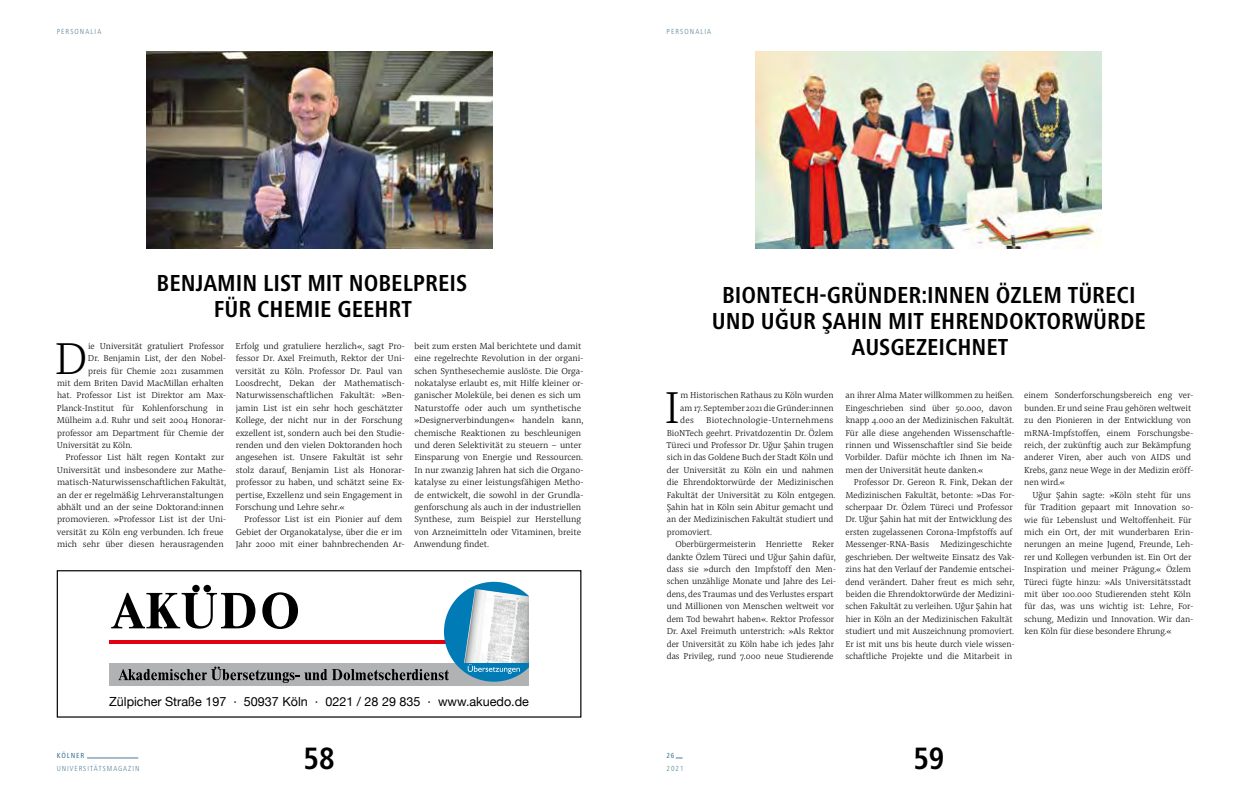
<style>
.page{position:relative;width:1248px;height:794px;background:#fff}
.page>*{position:absolute;margin:0;border:0;box-sizing:border-box;transform-origin:0 0}
.t1{font:300 46.6px "Pensum Pro";color:#000}
.t2{font:700 condensed 32px "Frutiger Next LTW1 G";color:#000}
.t3{font:700 condensed 24px/26px "Frutiger Next LTW1 G";color:#000;text-align:center}
.t4{font:12.6px "Helvetica Neue";color:#000}
.t5{font:300 9px/12.4px "Pensum Pro";color:#000}
.t6{font:300 condensed 7.6px "Frutiger Next LTW1 G";letter-spacing:.13em;color:#487b93}
.t7{font:300 condensed 7.6px "Frutiger Next LTW1 G";letter-spacing:.15em;color:#487b93}
.t8{font:500 condensed 7.6px "Frutiger Next LTW1 G";letter-spacing:.11em;color:#487b93}
</style>
<div class="page">
<hr style="left:87px;top:758px;width:51px;height:1px;background:#487b93">
<img style="left:755px;top:51px;width:346px;height:197px">
<img style="left:146px;top:51px;width:346px;height:197px">
<div style="left:57px;top:570px;width:524px;height:147px;border:1px solid #000"></div>
<svg style="left:109px;top:581px;width:420px;height:105px"></svg>
<p class="t7" style="left:57px;top:27px;width:46px">PERSONALIA</p>
<p class="t7" style="left:666px;top:27px;width:46px">PERSONALIA</p>
<h3 class="t3" style="left:157px;top:270px;width:312px">BENJAMIN LIST MIT NOBELPREIS<br>FÜR CHEMIE GEEHRT</h3>
<h1 class="t1" style="left:55px;top:325px;width:35px">D</h1>
<p class="t5" style="left:88px;top:339px;width:138px">ie Universität gratuliert Professor</p>
<p class="t5" style="left:88px;top:352px;width:140px">Dr. Benjamin List, der den Nobel-</p>
<p class="t5" style="left:88px;top:364px;width:137px">preis für Chemie 2021 zusammen</p>
<p class="t5" style="left:57px;top:377px;width:168px">mit dem Briten David MacMillan erhalten</p>
<p class="t5" style="left:57px;top:389px;width:171px">hat. Professor List ist Direktor am Max-</p>
<p class="t5" style="left:57px;top:401px;width:168px">Planck-Institut für Kohlenforschung in</p>
<p class="t5" style="left:57px;top:414px;width:171px">Mülheim a.d. Ruhr und seit 2004 Honorar-</p>
<p class="t5" style="left:57px;top:426px;width:169px">professor am Department für Chemie der</p>
<p class="t5" style="left:57px;top:439px;width:77px">Universität zu Köln.</p>
<p class="t5" style="left:65px;top:451px;width:160px">Professor List hält regen Kontakt zur</p>
<p class="t5" style="left:57px;top:463px;width:171px">Universität und insbesondere zur Mathe-</p>
<p class="t5" style="left:57px;top:476px;width:170px">matisch-Naturwissenschaftlichen Fakultät,</p>
<p class="t5" style="left:57px;top:488px;width:168px">an der er regelmäßig Lehrveranstaltungen</p>
<p class="t5" style="left:57px;top:501px;width:168px">abhält und an der seine Doktorand:innen</p>
<p class="t5" style="left:57px;top:513px;width:171px">promovieren. »Professor List ist der Uni-</p>
<p class="t5" style="left:57px;top:525px;width:168px">versität zu Köln eng verbunden. Ich freue</p>
<p class="t5" style="left:57px;top:538px;width:168px">mich sehr über diesen herausragenden</p>
<p class="t5" style="left:235px;top:339px;width:171px">Erfolg und gratuliere herzlich«, sagt Pro&shy;fessor Dr. Axel Freimuth, Rektor der Uni&shy;versität zu Köln. Professor Dr. Paul van Loosdrecht, Dekan der Mathematisch-Naturwissenschaftlichen Fakultät: »Ben&shy;jamin List ist ein sehr hoch geschätzter Kollege, der nicht nur in der Forschung exzellent ist, sondern auch bei den Studie&shy;renden und den vielen Doktoranden hoch angesehen ist. Unsere Fakultät ist sehr stolz darauf, Benjamin List als Honorar&shy;professor zu haben, und schätzt seine Ex&shy;pertise, Exzellenz und sein Engagement in Forschung und Lehre sehr.«</p>
<p class="t5" style="left:236px;top:513px;width:171px;text-indent:8px">Professor List ist ein Pionier auf dem<br>Gebiet der Organokatalyse, über die er im<br>Jahr 2000 mit einer bahnbrechenden Ar-</p>
<p class="t5" style="left:414px;top:339px;width:171px">beit zum ersten Mal berichtete und damit eine regelrechte Revolution in der organi&shy;schen Synthesechemie auslöste. Die Orga&shy;nokatalyse erlaubt es, mit Hilfe kleiner or&shy;ganischer Moleküle, bei denen es sich um Naturstoffe oder auch um synthetische »Designerverbindungen« handeln kann, chemische Reaktionen zu beschleunigen und deren Selektivität zu steuern – unter Einsparung von Energie und Ressourcen.<br>In nur zwanzig Jahren hat sich die Organo&shy;katalyse zu einer leistungsfähigen Metho&shy;de entwickelt, die sowohl in der Grundla&shy;genforschung als auch in der industriellen Synthese, zum Beispiel zur Herstellung von Arzneimitteln oder Vitaminen, breite Anwendung findet.</p>
<h3 class="t4" style="left:109px;top:694px;width:421px">Zülpicher Straße 197 · 50937 Köln · 0221 / 28 29 835 · www.akuedo.de</h3>
<h3 class="t3" style="left:711px;top:282px;width:435px">BIONTECH-GRÜNDER:INNEN ÖZLEM TÜRECI<br>UND UĞUR ŞAHIN MIT EHRENDOKTORWÜRDE<br>AUSGEZEICHNET</h3>
<h1 class="t1" style="left:664px;top:375px;width:17px">I</h1>
<p class="t5" style="left:680px;top:389px;width:155px;text-align:justify">m Historischen Rathaus zu Köln wurden am 17. September 2021 die Gründer:innen des</p>
<p class="t5" style="left:666px;top:414px;width:170px;text-indent:40px">Biotechnologie-Unternehmens BioNTech geehrt. Privatdozentin Dr. Özlem Türeci und Professor Dr. Uğur Şahin trugen sich in das Goldene Buch der Stadt Köln und der Universität zu Köln ein und nahmen die Ehrendoktorwürde der Medizinischen Fakultät der Universität zu Köln entgegen.<br>Şahin hat in Köln sein Abitur gemacht und an der Medizinischen Fakultät studiert und promoviert.</p>
<p class="t5" style="left:666px;top:538px;width:171px;text-indent:9px">Oberbürgermeisterin Henriette Reker dankte Özlem Türeci und Uğur Şahin dafür, dass sie »durch den Impfstoff den Men&shy;schen unzählige Monate und Jahre des Lei&shy;dens, des Traumas und des Verlustes erspart und Millionen von Menschen weltweit vor dem Tod bewahrt haben«. Rektor Professor Dr. Axel Freimuth unterstrich: »Als Rektor der Universität zu Köln habe ich jedes Jahr das Privileg, rund 7.000 neue Studierende</p>
<p class="t5" style="left:845px;top:389px;width:171px">an ihrer Alma Mater willkommen zu heißen.<br>Eingeschrieben sind über 50.000, davon knapp 4.000 an der Medizinischen Fakultät.<br>Für alle diese angehenden Wissenschaftle&shy;rinnen und Wissenschaftler sind Sie beide Vorbilder. Dafür möchte ich Ihnen im Na&shy;men der Universität heute danken.«</p>
<p class="t5" style="left:845px;top:476px;width:171px;text-indent:9px">Professor Dr. Gereon R. Fink, Dekan der Medizinischen Fakultät, betonte: »Das For&shy;scherpaar Dr. Özlem Türeci und Professor Dr. Uğur Şahin hat mit der Entwicklung des ersten zugelassenen Corona-Impfstoffs auf Messenger-RNA-Basis Medizingeschichte geschrieben. Der weltweite Einsatz des Vak&shy;zins hat den Verlauf der Pandemie entschei&shy;dend verändert. Daher freut es mich sehr, beiden die Ehrendoktorwürde der Medizini&shy;schen Fakultät zu verleihen. Uğur Şahin hat hier in Köln an der Medizinischen Fakultät studiert und mit Auszeichnung promoviert.<br>Er ist mit uns bis heute durch viele wissen&shy;schaftliche Projekte und die Mitarbeit in</p>
<p class="t5" style="left:1024px;top:389px;width:171px">einem Sonderforschungsbereich eng ver&shy;bunden. Er und seine Frau gehören weltweit zu den Pionieren in der Entwicklung von mRNA-Impfstoffen, einem Forschungsbe&shy;reich, der zukünftig auch zur Bekämpfung anderer Viren, aber auch von AIDS und Krebs, ganz neue Wege in der Medizin eröff&shy;nen wird.«</p>
<p class="t5" style="left:1023px;top:488px;width:171px;text-indent:9px">Uğur Şahin sagte: »Köln steht für uns für Tradition gepaart mit Innovation so&shy;wie für Lebenslust und Weltoffenheit. Für mich ein Ort, der mit wunderbaren Erin&shy;nerungen an meine Jugend, Freunde, Leh&shy;rer und Kollegen verbunden ist. Ein Ort der Inspiration und meiner Prägung.« Özlem Türeci fügte hinzu: »Als Universitätsstadt mit über 100.000 Studierenden steht Köln für das, was uns wichtig ist: Lehre, For&shy;schung, Medizin und Innovation. Wir dan&shy;ken Köln für diese besondere Ehrung.«</p>
<p class="t8" style="left:57px;top:751px;width:29px">KÖLNER</p>
<p class="t6" style="left:57px;top:763px;width:84px">UNIVERSITÄTSMAGAZIN</p>
<h2 class="t2" style="left:303px;top:740px;width:33px">58</h2>
<h2 class="t2" style="left:913px;top:740px;width:33px">59</h2>
<p class="t8" style="left:666px;top:751px;width:10px">26</p>
<p class="t6" style="left:666px;top:763px;width:18px">2021</p>
</div>
